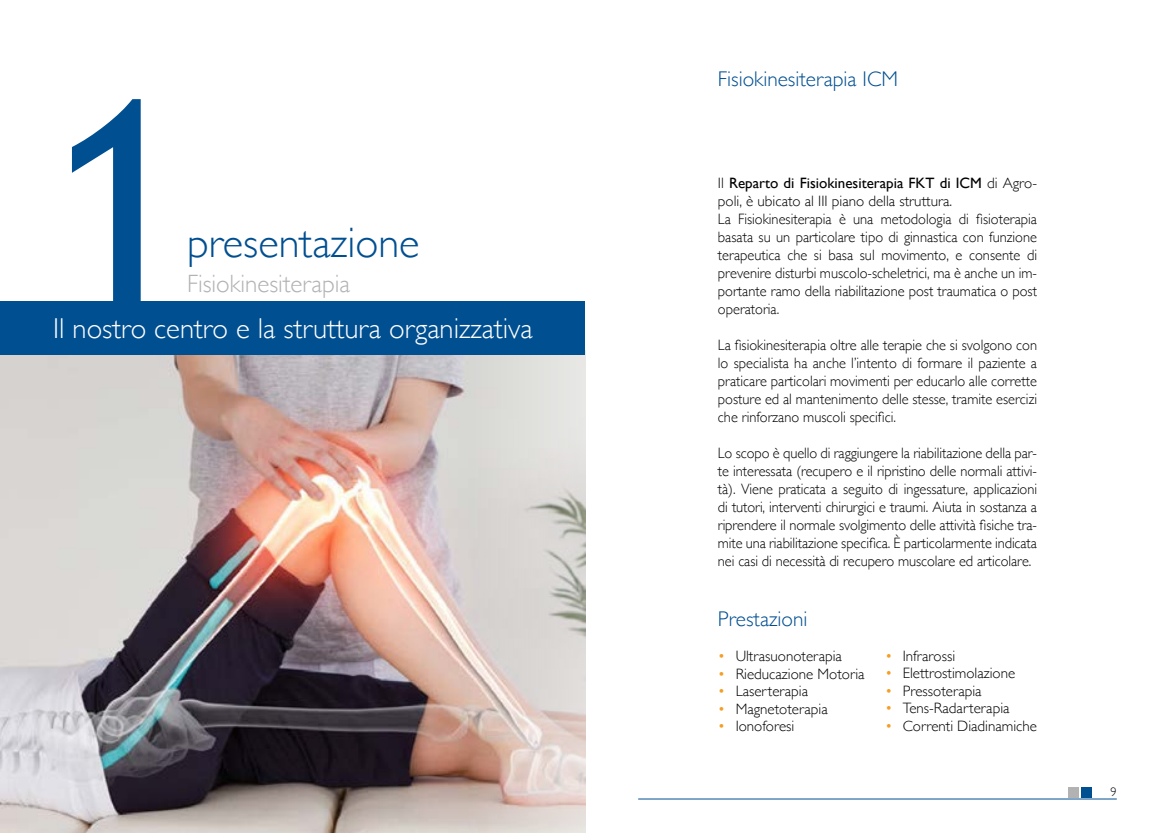
<style>
.page{position:relative;width:1170px;height:833px;background:#fff}
.page>*{position:absolute;margin:0;border:0;box-sizing:border-box;transform-origin:0 0}
.t1{font:282.5px "Trebuchet MS";color:#004f91}
.t2{font:300 42.5px "Gill Sans";color:#004f91}
.t3{font:300 28.75px "Gill Sans";color:#fff}
.t4{font:300 25px "Gill Sans";color:#b3b2b2}
.t5{font:300 21.25px "Gill Sans";color:#004f91}
.t6{font:300 15px/18px "Gill Sans";color:#000;text-align:justify;scale:.96 1}
.t7{font:300 15px/18px "Gill Sans";color:#000}
.t8{font:300 12.5px "Gill Sans";color:#000}
.s1{font-weight:400}
.s2{color:#f59e24}
</style>
<div class="page">
<img style="left:0;top:354px;width:585px;height:479px">
<div style="left:0;top:301px;width:585px;height:53px;background:#004f91"></div>
<hr style="left:638px;top:798px;width:478px;height:1px;background:#004f91">
<div style="left:1080px;top:787px;width:11px;height:10px;background:#004f91"></div>
<div style="left:1067px;top:787px;width:11px;height:10px;background:#b3b2b2"></div>
<h1 class="t1" style="left:44px;top:36px;width:150px">1</h1>
<h2 class="t2" style="left:187px;top:210px;width:234px">presentazione</h2>
<h3 class="t4" style="left:187px;top:264px;width:165px">Fisiokinesiterapia</h3>
<h3 class="t3" style="left:53px;top:306px;width:481px">Il nostro centro e la struttura organizzativa</h3>
<h3 class="t5" style="left:718px;top:62px;width:182px">Fisiokinesiterapia ICM</h3>
<p class="t7" style="left:718px;top:173px;width:320px">Il <span class="s1">Reparto di Fisiokinesiterapia FKT di ICM</span> di Agro&shy;poli, è ubicato al III piano della struttura.<br>La Fisiokinesiterapia è una metodologia di fisioterapia basata su un particolare tipo di ginnastica con funzione terapeutica che si basa sul movimento, e consente di prevenire disturbi muscolo-scheletrici, ma è anche un im&shy;portante ramo della riabilitazione post traumatica o post operatoria.</p>
<p class="t6" style="left:718px;top:335px;width:334px">La fisiokinesiterapia oltre alle terapie che si svolgono con lo specialista ha anche l’intento di formare il paziente a praticare particolari movimenti per educarlo alle corrette posture ed al mantenimento delle stesse, tramite esercizi che rinforzano muscoli specifici.</p>
<p class="t6" style="left:718px;top:443px;width:334px">Lo scopo è quello di raggiungere la riabilitazione della par&shy;te interessata (recupero e il ripristino delle normali attivi&shy;tà). Viene praticata a seguito di ingessature, applicazioni di tutori, interventi chirurgici e traumi. Aiuta in sostanza a riprendere il normale svolgimento delle attività fisiche tra&shy;mite una riabilitazione specifica. È particolarmente indicata nei casi di necessità di recupero muscolare ed articolare.</p>
<h3 class="t5" style="left:718px;top:602px;width:91px">Prestazioni</h3>
<p class="t7" style="left:718px;top:646px;width:125px"><span class="s2">•</span> Ultrasuonoterapia</p>
<p class="t7" style="left:718px;top:664px;width:148px"><span class="s2">•</span> Rieducazione Motoria</p>
<p class="t7" style="left:718px;top:681px;width:92px"><span class="s2">•</span> Laserterapia</p>
<p class="t7" style="left:718px;top:699px;width:111px"><span class="s2">•</span> Magnetoterapia</p>
<p class="t7" style="left:718px;top:716px;width:78px"><span class="s2">•</span> Ionoforesi</p>
<p class="t7" style="left:884px;top:646px;width:72px"><span class="s2">•</span> Infrarossi</p>
<p class="t7" style="left:884px;top:663px;width:132px"><span class="s2">•</span> Elettrostimolazione</p>
<p class="t7" style="left:884px;top:681px;width:98px"><span class="s2">•</span> Pressoterapia</p>
<p class="t7" style="left:884px;top:698px;width:126px"><span class="s2">•</span> Tens-Radarterapia</p>
<p class="t7" style="left:884px;top:716px;width:153px"><span class="s2">•</span> Correnti Diadinamiche</p>
<p class="t8" style="left:1110px;top:781px;width:8px">9</p>
</div>
